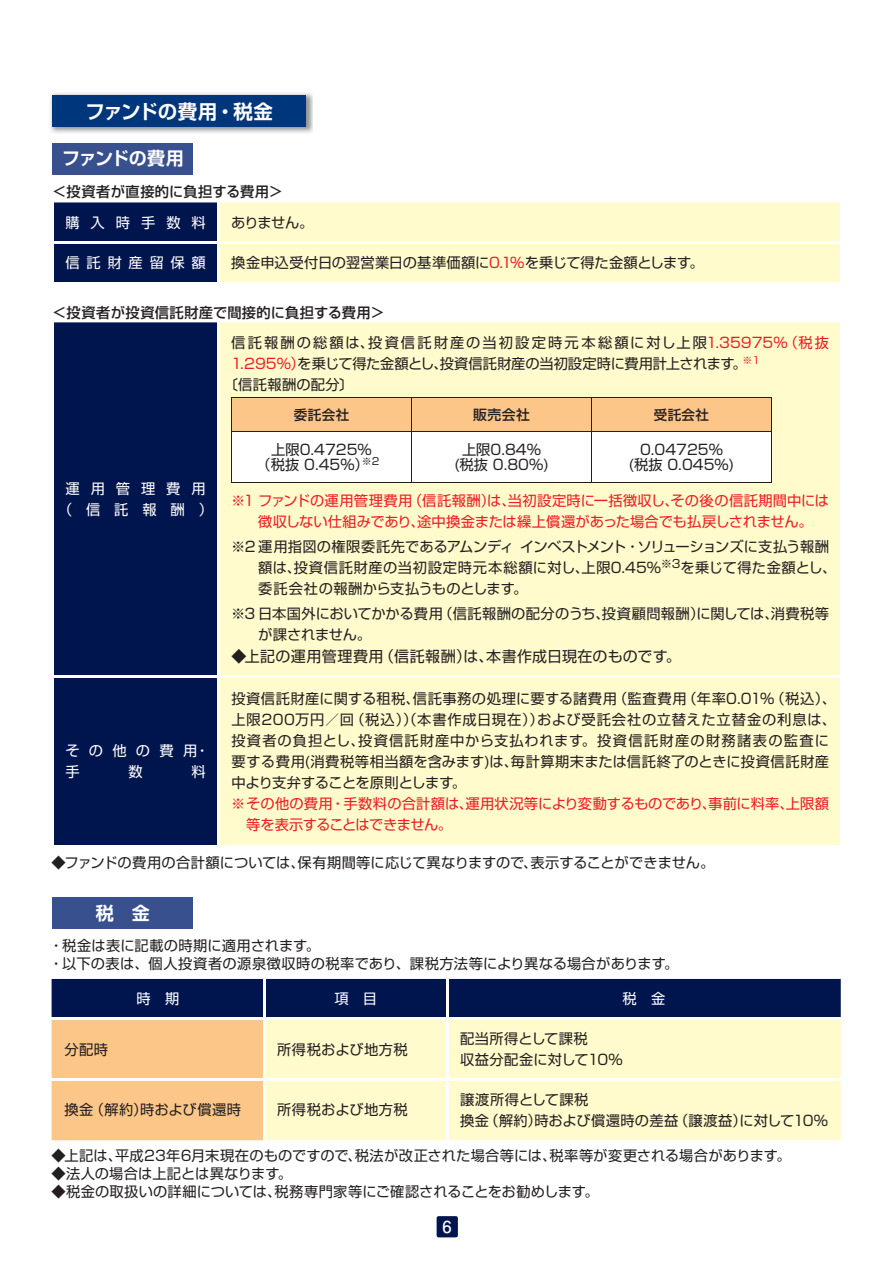
<style>
.page{position:relative;width:893px;height:1263px;background:#fff}
.page>*{position:absolute;margin:0;border:0;box-sizing:border-box;transform-origin:0 0}
.t1{font:19.5px "Shin Go Pro De Bold 90 pv RKSJ H";color:#fff}
.t2{font:18px "Shin Go Pro De Bold 90 pv RKSJ H";letter-spacing:-.04em;color:#fff}
.t3{font:16.5px "Futo Go B101 Pro Bold 90 pv RKSJ H";color:#fff}
.t4{font:15px "Shin Go Pro Regular 90 pv RKSJ H";letter-spacing:.025em;color:#231f20}
.t5{font:14.25px/21px "Shin Go Pro Regular 90 pv RKSJ H";letter-spacing:.015em;color:#231f20}
.t6{font:14.25px/21px "Shin Go Pro Regular 90 pv RKSJ H";letter-spacing:.005em;color:#ed1c24}
.t7{font:14.25px/21px "Shin Go Pro Regular 90 pv RKSJ H";letter-spacing:.045em;color:#231f20}
.t8{font:14.25px/21px "Shin Go Pro Regular 90 pv RKSJ H";letter-spacing:.035em;color:#231f20}
.t9{font:14.25px "Shin Go Pro Regular 90 pv RKSJ H";letter-spacing:-.005em;color:#231f20}
.t10{font:14.25px "Shin Go Pro Regular 90 pv RKSJ H";letter-spacing:-.015em;color:#231f20}
.t11{font:14.25px "Shin Go Pro Regular 90 pv RKSJ H";letter-spacing:.145em;color:#231f20}
.t12{font:14.25px "Shin Go Pro Medium 90 pv RKSJ H";letter-spacing:.025em;color:#231f20}
.t13{font:14.25px/21px "Shin Go Pro Regular 90 pv RKSJ H";letter-spacing:.755em;color:#fff}
.t14{font:14.25px/21px "Shin Go Pro Regular 90 pv RKSJ H";letter-spacing:.775em;color:#fff;text-align:center}
.t15{font:14.25px "Shin Go Pro Regular 90 pv RKSJ H";letter-spacing:.48em;color:#fff}
.t16{font:13.8px "Shin Go Pro Medium 90 pv RKSJ H";color:#231f20}
.t17{font:13.5px "Shin Go Pro Medium 90 pv RKSJ H";letter-spacing:.035em;color:#231f20}
.s1{color:#ed1c24}
</style>
<div class="page">
<div style="left:436px;top:1216px;width:22px;height:21px;background:#00154e;border-radius:2px"></div>
<div style="left:53px;top:143px;width:140px;height:31px;background:#38508e"></div>
<div style="left:53px;top:897px;width:140px;height:32px;background:#38508e"></div>
<img style="left:50px;top:93px;width:262px;height:40px">
<div style="left:53px;top:95px;width:253px;height:32px;background:#00367b"></div>
<div style="left:54px;top:202px;width:163px;height:80px;background:#00154e"></div>
<svg style="left:220px;top:202px;width:620px;height:643px;background:#fefacf"></svg>
<div style="left:54px;top:322px;width:163px;height:523px;background:#00154e"></div>
<hr style="left:52px;top:241px;width:166px;height:2px;background:#fff">
<hr style="left:218px;top:241px;width:624px;height:2px;background:#fff">
<hr style="left:52px;top:676px;width:790px;height:2px;background:#fff">
<svg style="left:232px;top:399px;width:539px;height:83px"></svg>
<hr style="left:231px;top:398px;width:180px;height:1px;background:#231f20">
<hr style="left:231px;top:398px;width:1px;height:33px;background:#231f20">
<hr style="left:411px;top:398px;width:180px;height:1px;background:#231f20">
<hr style="left:411px;top:398px;width:1px;height:33px;background:#231f20">
<hr style="left:591px;top:398px;width:180px;height:1px;background:#231f20">
<hr style="left:591px;top:398px;width:1px;height:33px;background:#231f20">
<hr style="left:771px;top:398px;width:1px;height:33px;background:#231f20">
<hr style="left:231px;top:431px;width:180px;height:1px;background:#231f20">
<hr style="left:231px;top:432px;width:1px;height:50px;background:#231f20">
<hr style="left:411px;top:431px;width:180px;height:1px;background:#231f20">
<hr style="left:411px;top:432px;width:1px;height:50px;background:#231f20">
<hr style="left:591px;top:431px;width:180px;height:1px;background:#231f20">
<hr style="left:591px;top:432px;width:1px;height:50px;background:#231f20">
<hr style="left:771px;top:432px;width:1px;height:50px;background:#231f20">
<hr style="left:231px;top:482px;width:540px;height:1px;background:#231f20">
<svg style="left:52px;top:979px;width:788px;height:161px;background:#9b9086"></svg>
<div style="left:448px;top:1020px;width:392px;height:120px;background:#fffbcc"></div>
<hr style="left:263px;top:979px;width:2px;height:39px;background:#fff">
<hr style="left:446px;top:979px;width:2px;height:39px;background:#fff">
<hr style="left:52px;top:1018px;width:395px;height:2px;background:#fff">
<hr style="left:263px;top:1020px;width:2px;height:58px;background:#fff">
<hr style="left:447px;top:1018px;width:393px;height:2px;background:#fff">
<hr style="left:446px;top:1020px;width:2px;height:58px;background:#fff">
<hr style="left:52px;top:1078px;width:395px;height:3px;background:#fff">
<hr style="left:263px;top:1081px;width:2px;height:59px;background:#fff">
<hr style="left:447px;top:1078px;width:393px;height:3px;background:#fff">
<hr style="left:446px;top:1081px;width:2px;height:59px;background:#fff">
<h1 class="t1" style="left:85px;top:104px;width:189px">ファンドの費用・税金</h1>
<p class="t2" style="left:62px;top:152px;width:123px">ファンドの費用</p>
<p class="t12" style="left:53px;top:186px;width:232px">＜投資者が直接的に負担する費用＞</p>
<p class="t13" style="left:65px;top:214px;width:142px">購入時手数料</p>
<p class="t5" style="left:231px;top:214px;width:84px">ありません。</p>
<p class="t15" style="left:65px;top:257px;width:142px">信託財産留保額</p>
<p class="t5" style="left:231px;top:254px;width:474px">換金申込受付日の翌営業日の基準価額に<span class="s1">0.1％</span>を乗じて得た金額とします。</p>
<p class="t12" style="left:53px;top:308px;width:333px">＜投資者が投資信託財産で間接的に負担する費用＞</p>
<p class="t14" style="left:58px;top:480px;width:156px">運用管理費用（信託報酬）</p>
<p class="t11" style="left:231px;top:337px;width:599px">信託報酬の総額は、投資信託財産の当初設定時元本総額に対し上限<span class="s1">1.35975%（税抜</span></p>
<p class="t10" style="left:231px;top:358px;width:530px"><span class="s1">1.295%）</span>を乗じて得た金額とし、投資信託財産の当初設定時に費用計上されます。<sup>※1</sup></p>
<p class="t5" style="left:224px;top:376px;width:131px">〔信託報酬の配分〕</p>
<p class="t17" style="left:294px;top:410px;width:57px">委託会社</p>
<p class="t16" style="left:473px;top:410px;width:58px">販売会社</p>
<p class="t17" style="left:653px;top:410px;width:57px">受託会社</p>
<p class="t5" style="left:257px;top:444px;width:124px;line-height:15px;text-align:center">上限0.4725%<br>（税抜 0.45%）<sup>※2</sup></p>
<p class="t5" style="left:454px;top:444px;width:96px;line-height:15px;text-align:center">上限0.84%<br>(税抜 0.80%)</p>
<p class="t5" style="left:629px;top:444px;width:107px;line-height:15px;text-align:center">0.04725%<br>(税抜 0.045%)</p>
<p class="t6" style="left:258px;top:492px;width:572px;text-indent:-27px">※1 ファンドの運用管理費用（信託報酬）は、当初設定時に一括徴収し、その後の信託期間中には徴収しない仕組みであり、途中換金または繰上償還があった場合でも払戻しされません。</p>
<p class="t5" style="left:258px;top:538px;width:579px;text-indent:-27px">※2 運用指図の権限委託先であるアムンディ インベストメント・ソリューションズに支払う報酬額は、投資信託財産の当初設定時元本総額に対し、上限0.45%<sup>※3</sup>を乗じて得た金額とし、委託会社の報酬から支払うものとします。</p>
<p class="t5" style="left:258px;top:605px;width:572px;text-indent:-27px">※3 日本国外においてかかる費用（信託報酬の配分のうち、投資顧問報酬）に関しては、消費税等が課されません。</p>
<p class="t4" style="left:231px;top:651px;width:451px">◆上記の運用管理費用（信託報酬）は、本書作成日現在のものです。</p>
<p class="t8" style="left:231px;top:690px;width:606px">投資信託財産に関する租税、信託事務の処理に要する諸費用（監査費用（年率0.01%（税込）、上限200万円／回（税込）（本書作成日現在）</p>
<p class="t7" style="left:231px;top:711px;width:606px;text-indent:298px">）および受託会社の立替えた立替金の利息は、投資者の負担とし、投資信託財産中から支払われます。投資信託財産の財務諸表の監査に要する費用(消費税等相当額を含みます)は、毎計算期末または信託終了のときに投資信託財産中より支弁することを原則とします。</p>
<p class="t6" style="left:246px;top:795px;width:584px;text-indent:-15px">※ その他の費用・手数料の合計額は、運用状況等により変動するものであり、事前に料率、上限額等を表示することはできません。</p>
<p class="t9" style="left:52px;top:857px;width:664px">◆ファンドの費用の合計額については、保有期間等に応じて異なりますので、表示することができません。</p>
<p class="t5" style="left:403px;top:711px;width:16px">）</p>
<p class="t13" style="left:65px;top:742px;width:145px">その他の費用・手</p>
<p class="t13" style="left:129px;top:763px;width:16px">数</p>
<p class="t13" style="left:191px;top:763px;width:16px">料</p>
<p class="t2" style="left:96px;top:906px;width:55px">税　金</p>
<p class="t5" style="left:49px;top:938px;width:630px;line-height:18px">・税金は表に記載の時期に適用されます。<br>・以下の表は、個人投資者の源泉徴収時の税率であり、課税方法等により異なる場合があります。</p>
<p class="t13" style="left:136px;top:990px;width:44px">時　期</p>
<p class="t13" style="left:334px;top:990px;width:44px">項　目</p>
<p class="t13" style="left:622px;top:990px;width:44px">税　金</p>
<p class="t5" style="left:64px;top:1041px;width:45px">分配時</p>
<p class="t5" style="left:277px;top:1041px;width:132px">所得税および地方税</p>
<p class="t5" style="left:460px;top:1030px;width:164px">配当所得として課税<br>収益分配金に対して10％</p>
<p class="t5" style="left:64px;top:1101px;width:178px">換金（解約）時および償還時</p>
<p class="t5" style="left:277px;top:1101px;width:132px">所得税および地方税</p>
<p class="t5" style="left:460px;top:1091px;width:369px">譲渡所得として課税<br>換金（解約）時および償還時の差益（譲渡益）に対して10％</p>
<p class="t5" style="left:52px;top:1147px;width:740px">◆上記は、平成23年6月末現在のものですので、税法が改正された場合等には、税率等が変更される場合があります。</p>
<p class="t5" style="left:52px;top:1165px;width:242px">◆法人の場合は上記とは異なります。</p>
<p class="t5" style="left:52px;top:1184px;width:548px">◆税金の取扱いの詳細については、税務専門家等にご確認されることをお勧めします。</p>
<p class="t3" style="left:442px;top:1221px;width:11px">6</p>
</div>
